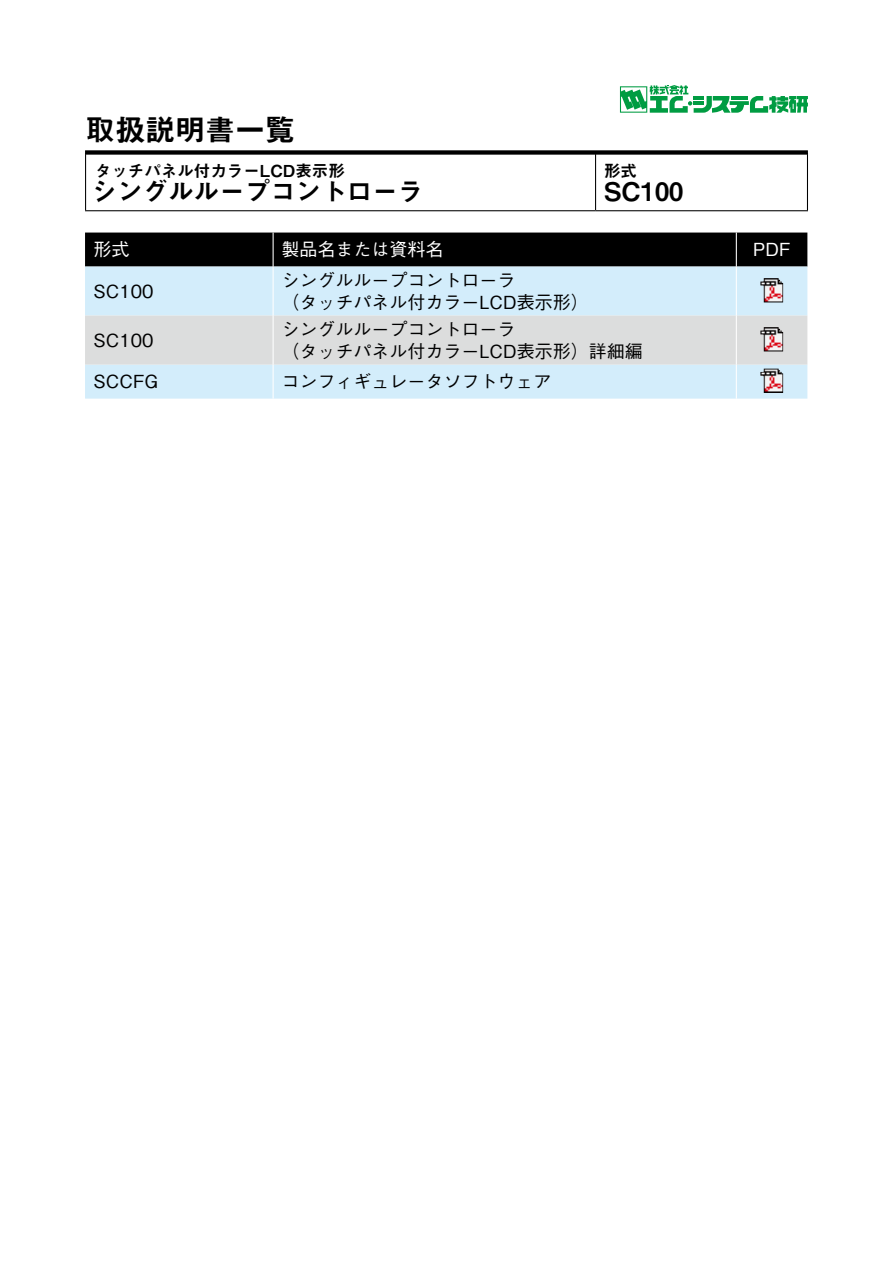
<style>
.page{position:relative;width:893px;height:1263px;background:#fff}
.page>*{position:absolute;margin:0;border:0;box-sizing:border-box;transform-origin:0 0}
.t1{font:30px "Midashi Go Pro MB31";color:#000}
.t2{font:25.5px "Midashi Go Pro MB31";color:#000}
.t3{font:500 18px/26.5px "Gothic BBB Pro";color:#000}
.t4{font:500 18px "Gothic BBB Pro";color:#fff}
.t5{font:16.5px "Midashi Go Pro MB31";color:#000}
</style>
<div class="page">
<div style="left:85px;top:150px;width:723px;height:5px;background:#000"></div>
<svg style="left:620px;top:85px;width:188px;height:28px"></svg>
<hr style="left:595px;top:154px;width:1px;height:56px;background:#000">
<hr style="left:85px;top:154px;width:1px;height:56px;background:#000">
<hr style="left:807px;top:154px;width:1px;height:56px;background:#000">
<hr style="left:85px;top:210px;width:511px;height:1px;background:#000">
<hr style="left:596px;top:210px;width:212px;height:1px;background:#000">
<div style="left:85px;top:233px;width:722px;height:34px;background:#000"></div>
<div style="left:85px;top:267px;width:722px;height:132px;background:#d3edfb"></div>
<div style="left:85px;top:316px;width:722px;height:49px;background:#dcdddd"></div>
<hr style="left:273px;top:233px;width:1px;height:34px;background:#fff">
<hr style="left:736px;top:233px;width:1px;height:34px;background:#fff">
<hr style="left:273px;top:267px;width:1px;height:49px;background:#fff">
<hr style="left:736px;top:267px;width:1px;height:49px;background:#fff">
<hr style="left:273px;top:316px;width:1px;height:49px;background:#fff">
<hr style="left:736px;top:316px;width:1px;height:49px;background:#fff">
<hr style="left:273px;top:365px;width:1px;height:34px;background:#fff">
<hr style="left:736px;top:365px;width:1px;height:34px;background:#fff">
<img style="left:761px;top:278px;width:22px;height:24px">
<img style="left:761px;top:327px;width:22px;height:24px">
<img style="left:761px;top:369px;width:22px;height:24px">
<h1 class="t1" style="left:85px;top:106px;width:211px">取扱説明書一覧</h1>
<p class="t5" style="left:95px;top:157px;width:251px">タッチパネル付カラーLCD表示形</p>
<h2 class="t2" style="left:92px;top:171px;width:333px">シングルループコントローラ</h2>
<p class="t4" style="left:94px;top:235px;width:37px">形式</p>
<p class="t4" style="left:282px;top:235px;width:163px">製品名または資料名</p>
<p class="t5" style="left:604px;top:157px;width:34px">形式</p>
<h2 class="t2" style="left:604px;top:171px;width:81px">SC100</h2>
<p class="t3" style="left:94px;top:276px;width:62px">SC100</p>
<p class="t3" style="left:94px;top:325px;width:62px">SC100</p>
<p class="t3" style="left:94px;top:366px;width:66px">SCCFG</p>
<p class="t3" style="left:282px;top:264px;width:235px">シングルループコントローラ</p>
<p class="t3" style="left:282px;top:287px;width:309px">（タッチパネル付カラーLCD表示形(シングルループコントローラ</p>
<p class="t3" style="left:282px;top:334px;width:363px;line-height:30.3px">（タッチパネル付カラーLCD表示形）詳細編コンフィギュレータソフトウェア</p>
<p class="t4" style="left:753px;top:235px;width:39px">PDF</p>
</div>
